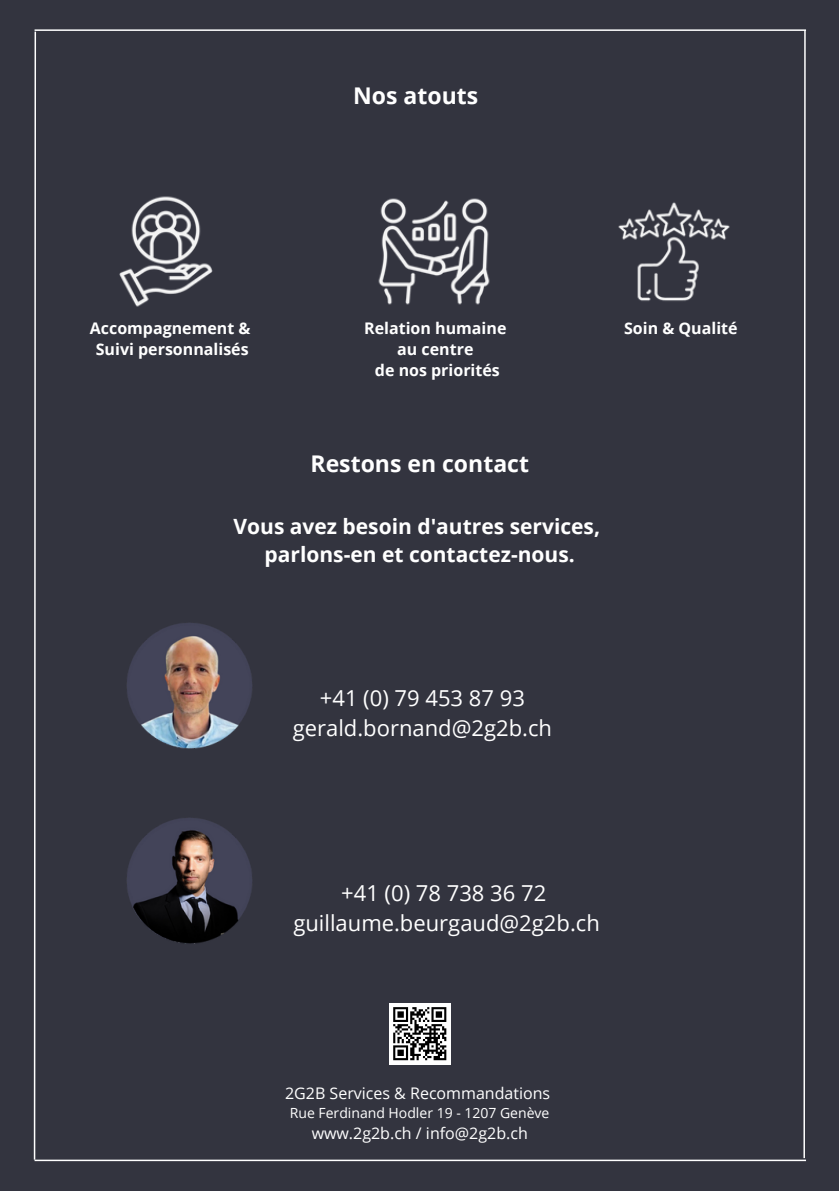
<style>
.page{position:relative;width:839px;height:1191px;background:#fff}
.page>*{position:absolute;margin:0;border:0;box-sizing:border-box;transform-origin:0 0}
.t1{font:700 23px "Open Sans";color:#fff}
.t2{font:22px "Open Sans";color:#fff}
.t3{font:700 21px "Open Sans";color:#fff}
.t4{font:700 16px "Open Sans";color:#fff}
.t5{font:16px "Open Sans";color:#fff}
.t6{font:14px "Open Sans";color:#fff}
</style>
<div class="page">
<div style="left:0;top:0;width:838px;height:1191px;background:#33343f"></div>
<img style="left:119px;top:196px;width:94px;height:111px">
<img style="left:378px;top:198px;width:112px;height:107px">
<img style="left:618px;top:202px;width:112px;height:99px">
<img style="left:127px;top:623px;width:125px;height:126px">
<img style="left:127px;top:818px;width:125px;height:126px">
<div style="left:389px;top:1003px;width:61px;height:61px;background:#fff"></div>
<svg style="left:393px;top:1007px;width:53px;height:53px"></svg>
<hr style="left:35px;top:29px;width:771px;height:2px;background:#fff">
<svg style="left:33px;top:30px;width:4px;height:1131px"></svg>
<hr style="left:35px;top:1160px;width:771px;height:1px;background:#fff">
<svg style="left:802px;top:29px;width:4px;height:1131px"></svg>
<p class="t1" style="left:353px;top:80px;width:126px">Nos atouts</p>
<p class="t4" style="left:90px;top:316px;width:162px">Accompagnement &amp;</p>
<p class="t4" style="left:96px;top:338px;width:154px">Suivi personnalisés</p>
<p class="t4" style="left:364px;top:316px;width:144px">Relation humaine</p>
<p class="t4" style="left:397px;top:338px;width:78px">au centre</p>
<p class="t4" style="left:375px;top:359px;width:126px">de nos priorités</p>
<p class="t4" style="left:624px;top:316px;width:115px">Soin &amp; Qualité</p>
<p class="t1" style="left:310px;top:448px;width:220px">Restons en contact</p>
<p class="t3" style="left:233px;top:511px;width:368px">Vous avez besoin d'autres services,</p>
<p class="t3" style="left:264px;top:540px;width:312px">parlons-en et contactez-nous.</p>
<p class="t2" style="left:320px;top:683px;width:206px">+41 (0) 79 453 87 93</p>
<p class="t2" style="left:293px;top:713px;width:261px">gerald.bornand@2g2b.ch</p>
<p class="t2" style="left:341px;top:877px;width:206px">+41 (0) 78 738 36 72</p>
<p class="t2" style="left:293px;top:907px;width:308px">guillaume.beurgaud@2g2b.ch</p>
<p class="t5" style="left:285px;top:1082px;width:266px">2G2B Services &amp; Recommandations</p>
<p class="t6" style="left:290px;top:1103px;width:261px">Rue Ferdinand Hodler 19 - 1207 Genève</p>
<p class="t5" style="left:311px;top:1122px;width:218px">www.2g2b.ch / info@2g2b.ch</p>
</div>
